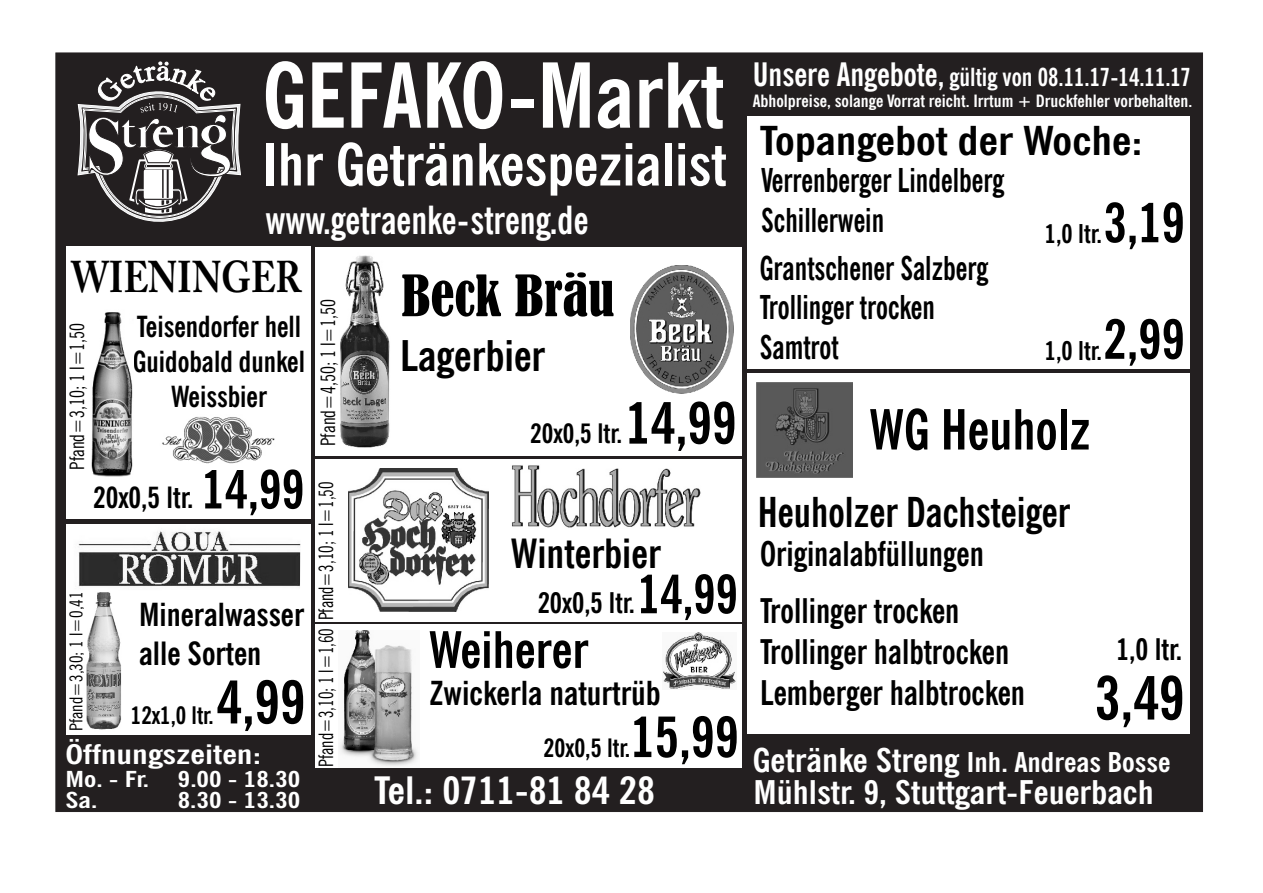
<style>
.page{position:relative;width:1263px;height:893px;background:#fff}
.page>*{position:absolute;margin:0;border:0;box-sizing:border-box;transform-origin:0 0}
.t1{font:700 condensed 89.25px "News Gothic BT";color:#fff}
.t2{font:700 condensed 60px "News Gothic BT";color:#000}
.t3{font:700 condensed 59.25px "News Gothic BT";color:#000}
.t4{font:700 condensed 58.05px "News Gothic BT";color:#fff}
.t5{font:700 condensed 55.2px "News Gothic BT";color:#000;scale:.95 1}
.t6{font:700 condensed 54.3px "News Gothic BT";color:#000}
.t7{font:condensed 52.95px "Bernard";color:#000}
.t8{font:700 condensed 50.25px "News Gothic BT";color:#000}
.t9{font:700 44.1px "Adobe Caslon Pro";color:#000;scale:.81 1}
.t10{font:700 condensed 42.3px "News Gothic BT";color:#000}
.t11{font:700 condensed 41.25px "News Gothic BT";color:#000;scale:.95 1}
.t12{font:700 condensed 40.35px "News Gothic BT";color:#000}
.t13{font:700 condensed 39.9px "News Gothic BT";color:#000;scale:1.17 1}
.t14{font:700 condensed 38.85px "News Gothic BT";color:#fff;scale:.93 1}
.t15{font:700 condensed 37.8px "News Gothic BT";color:#fff;scale:1.11 1}
.t16{font:700 condensed 34.05px/41px "News Gothic BT";color:#000;scale:.95 1}
.t17{font:700 condensed 33.15px "News Gothic BT";color:#000}
.t18{font:700 condensed 32.85px/39.6px "News Gothic BT";color:#000;scale:.86 1}
.t19{font:700 condensed 32.7px "News Gothic BT";color:#fff;scale:1.11 1}
.t20{font:700 condensed 32.1px "News Gothic BT";color:#000}
.t21{font:700 condensed 31.8px "News Gothic BT";color:#000}
.t22{font:700 condensed 29.85px "News Gothic BT";color:#000}
.t23{font:700 condensed 29.4px "News Gothic BT";color:#000}
.t24{font:700 condensed 29.1px "News Gothic BT";color:#000;scale:.96 1}
.t25{font:700 condensed 28.5px "News Gothic BT";color:#000}
.t26{font:700 condensed 27.3px "News Gothic BT";color:#fff;scale:1.11 1}
.t27{font:700 condensed 27px "News Gothic BT";color:#fff;scale:1.32 1}
.t28{font:700 condensed 26.85px "News Gothic BT";color:#000}
.t29{font:700 condensed 25.95px "News Gothic BT";color:#000}
.t30{font:700 condensed 25.35px "News Gothic BT";color:#000}
.t31{font:700 condensed 25.05px "News Gothic BT";color:#fff;scale:.96 1}
.t32{font:700 condensed 24.15px "News Gothic BT";color:#000}
.t33{font:700 condensed 22.05px/21.9px "News Gothic BT";color:#fff;scale:1.32 1}
.t34{font:condensed 19.95px "News Gothic BT";color:#000;scale:.89 1}
.t35{font:condensed 19.95px "News Gothic BT";color:#000;scale:.94 1}
.t36{font:condensed 17.85px "News Gothic BT";color:#000}
.t37{font:700 condensed 16.95px "News Gothic BT";color:#fff;scale:1.05 1}
.s1{font-size:52.95px}
.s2{font-size:57.3px}
.s3{font-size:53.25px}
.s4{font-size:55.8px}
.s5{font-size:32.4px}
.s6{font-size:54.3px}
.s7{font-size:32.85px}
</style>
<div class="page">
<div style="left:56px;top:53px;width:1147px;height:759px;background:#231f20"></div>
<svg style="left:78px;top:62px;width:163px;height:163px"></svg>
<div style="left:747px;top:373px;width:443px;height:361px;background:#fff"></div>
<div style="left:748px;top:116px;width:442px;height:253px;background:#fff"></div>
<div style="left:315px;top:624px;width:427px;height:144px;background:#fff"></div>
<div style="left:315px;top:459px;width:427px;height:162px;background:#fff"></div>
<div style="left:315px;top:247px;width:427px;height:209px;background:#fff"></div>
<div style="left:66px;top:246px;width:244px;height:273px;background:#fff"></div>
<div style="left:66px;top:524px;width:244px;height:210px;background:#fff"></div>
<img style="left:86px;top:592px;width:35px;height:138px">
<img style="left:78px;top:531px;width:223px;height:56px">
<img style="left:91px;top:312px;width:42px;height:165px">
<img style="left:162px;top:417px;width:113px;height:47px">
<img style="left:663px;top:633px;width:73px;height:56px">
<img style="left:340px;top:630px;width:78px;height:136px">
<img style="left:512px;top:465px;width:189px;height:63px">
<img style="left:349px;top:469px;width:139px;height:143px">
<img style="left:630px;top:266px;width:104px;height:127px">
<img style="left:340px;top:255px;width:50px;height:193px">
<img style="left:757px;top:382px;width:95px;height:95px">
<h1 class="t1" style="left:263px;top:60px;width:463px">GEFAKO-Markt</h1>
<h3 class="t4" style="left:263px;top:141px;width:465px">Ihr Getränkespezialist</h3>
<p class="t14" style="left:265px;top:204px;width:349px">www.getraenke-streng.de</p>
<h3 class="t9" style="left:71px;top:259px;width:286px">WIENINGER</h3>
<p class="t24" style="left:137px;top:315px;width:173px">Teisendorfer hell</p>
<p class="t35" style="left:69px;top:470px;width:158px;rotate:-90deg">Pfand=3,10; 1 l=1,50</p>
<p class="t24" style="left:133px;top:350px;width:181px">Guidobald dunkel</p>
<p class="t24" style="left:171px;top:385px;width:102px">Weissbier</p>
<p class="t23" style="left:93px;top:486px;width:213px">20x0,5 ltr <span class="s1">14,99</span></p>
<p class="t23" style="left:187px;top:486px;width:8px">.</p>
<p class="t36" style="left:69px;top:731px;width:141px;rotate:-90deg">Pfand=3,30; 1 l=0,41</p>
<p class="t21" style="left:139px;top:602px;width:167px">Mineralwasser</p>
<p class="t20" style="left:139px;top:640px;width:124px">alle Sorten</p>
<h3 class="t3" style="left:216px;top:678px;width:91px">4,99</h3>
<p class="t32" style="left:131px;top:706px;width:84px">12x1,0 ltr.</p>
<p class="t27" style="left:66px;top:744px;width:150px">Öffnungszeiten:</p>
<p class="t33" style="left:66px;top:770px;width:65px">Mo. - Fr.<br>Sa.</p>
<p class="t33" style="left:178px;top:770px;width:94px">9.00 - 18.30<br>8.30 - 13.30</p>
<p class="t35" style="left:320px;top:446px;width:158px;rotate:-90deg">Pfand=4,50; 1 l=1,50</p>
<p class="t34" style="left:318px;top:767px;width:322px;rotate:-90deg">Pfand=3,10; 1 l=1,60 Pfand=3,10; 1 l=1,50</p>
<h3 class="t7" style="left:402px;top:274px;width:214px">Beck Bräu</h3>
<p class="t10" style="left:400px;top:339px;width:146px">Lagerbier</p>
<p class="t28" style="left:530px;top:422px;width:208px">20x0,5 ltr <span class="s2">14,99</span></p>
<p class="t28" style="left:616px;top:422px;width:7px">.</p>
<p class="t12" style="left:511px;top:537px;width:152px">Winterbier</p>
<p class="t25" style="left:538px;top:592px;width:202px">20x0,5 ltr.<span class="s3">14,99</span></p>
<h3 class="t8" style="left:429px;top:630px;width:161px">Weiherer</h3>
<p class="t17" style="left:430px;top:680px;width:233px">Zwickerla naturtrüb</p>
<p class="t30" style="left:544px;top:737px;width:197px">20x0,5 ltr <span class="s4">15,99</span></p>
<p class="t30" style="left:625px;top:737px;width:7px">.</p>
<p class="t15" style="left:374px;top:775px;width:255px">Tel.: 0711-81 84 28</p>
<p class="t31" style="left:753px;top:67px;width:458px"><span class="s5">Unsere Angebote,</span> gültig von 08.11.17-14.11.17</p>
<p class="t37" style="left:753px;top:95px;width:420px">Abholpreise, solange Vorrat reicht. Irrtum + Druckfehler vorbehalten.</p>
<p class="t13" style="left:760px;top:125px;width:329px">Topangebot der Woche:</p>
<p class="t18" style="left:761px;top:164px;width:284px">Verrenberger Lindelberg<br>Schillerwein</p>
<p class="t18" style="left:760px;top:251px;width:267px">Grantschener Salzberg</p>
<p class="t18" style="left:760px;top:291px;width:205px">Trollinger trocken<br>Samtrot</p>
<p class="t29" style="left:1045px;top:224px;width:142px">1,0 ltr <span class="s6">3,19</span></p>
<p class="t29" style="left:1096px;top:224px;width:7px">.</p>
<h3 class="t6" style="left:1103px;top:317px;width:83px">2,99</h3>
<p class="t29" style="left:1045px;top:340px;width:59px">1,0 ltr.</p>
<h3 class="t5" style="left:869px;top:408px;width:234px">WG Heuholz</h3>
<p class="t11" style="left:758px;top:495px;width:330px">Heuholzer Dachsteiger</p>
<p class="t16" style="left:760px;top:537px;width:237px">Originalabfüllungen</p>
<p class="t16" style="left:760px;top:594px;width:281px">Trollinger trocken<br>Trollinger halbtrocken<br>Lemberger halbtrocken</p>
<p class="t22" style="left:1116px;top:637px;width:67px">1,0 ltr.</p>
<h2 class="t2" style="left:1094px;top:674px;width:92px">3,49</h2>
<p class="t26" style="left:753px;top:751px;width:378px"><span class="s7">Getränke Streng</span> Inh. Andreas Bosse</p>
<p class="t19" style="left:753px;top:779px;width:362px">Mühlstr. 9, Stuttgart-Feuerbach</p>
</div>
